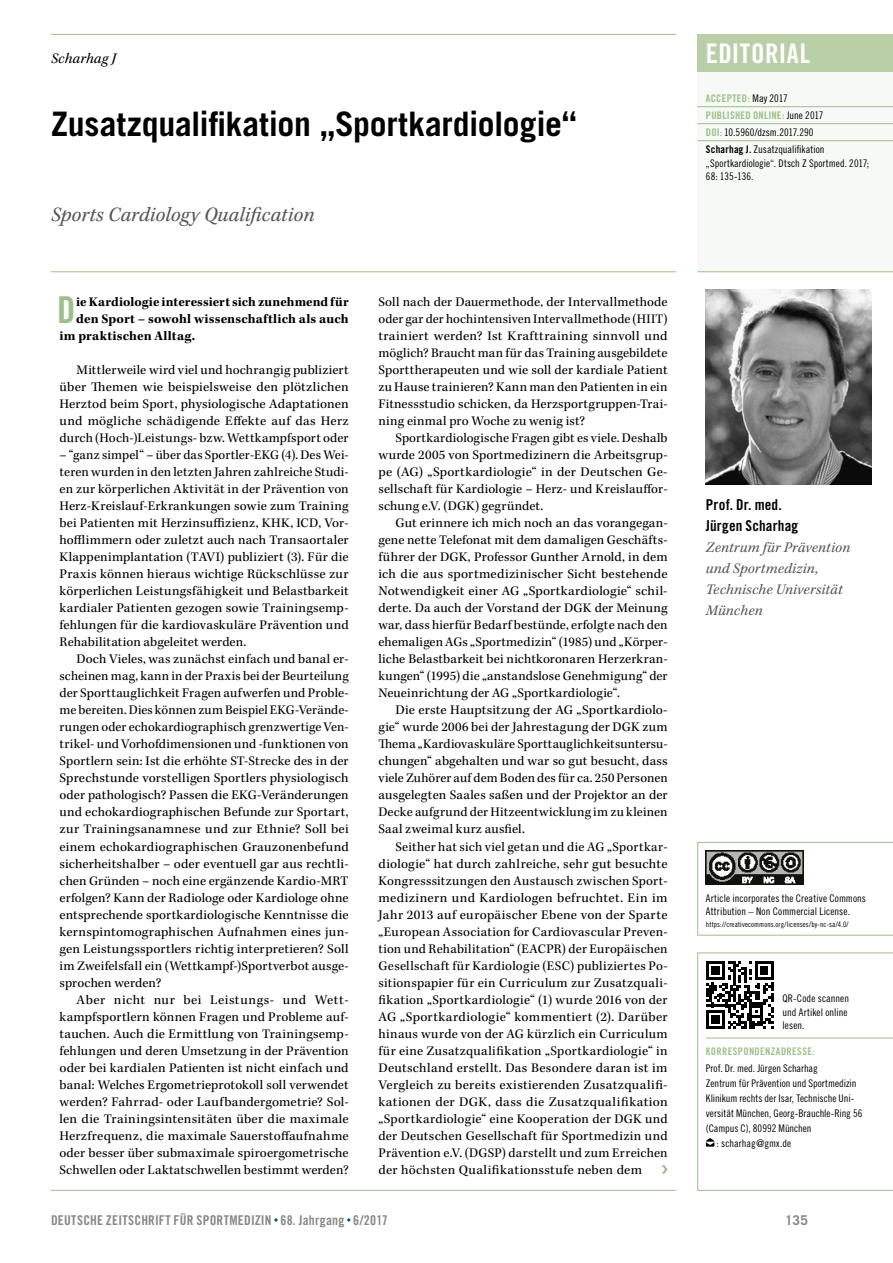
<style>
.page{position:relative;width:893px;height:1263px;background:#fff}
.page>*{position:absolute;margin:0;border:0;box-sizing:border-box;transform-origin:0 0}
.t1{font:37.05px "Trade Gothic LT Std Bd Cn 20";color:#9ebf8b}
.t2{font:700 33.75px "Trade Gothic LT Std";letter-spacing:-.005em;color:#000}
.t3{font:27px "Trade Gothic LT Std Bd Cn 20";letter-spacing:.02em;color:#fff}
.t4{font:italic 21px "Kepler Std";letter-spacing:.005em;color:#575756}
.t5{font:italic 15px/21px "Kepler Std";letter-spacing:.01em;color:#575756}
.t6{font:15px/21px "Trade Gothic LT Std Bd Cn 20";letter-spacing:.005em;color:#000}
.t7{font:italic 15px "Kepler Std";letter-spacing:.015em;color:#000}
.t8{font:13.5px/17px "Kepler Std";letter-spacing:.01em;color:#000;text-align:justify}
.t9{font:700 13.5px "Kepler Std";letter-spacing:.01em;color:#000}
.t10{font:13.5px "Trade Gothic LT Std Bd Cn 20";letter-spacing:.015em;color:#878787}
.t11{font:700 13.5px "Trade Gothic LT Std";color:#878787}
.t12{font:10.5px/13.5px "Trade Gothic LT Std Cn 18";letter-spacing:.005em;color:#000}
.t13{font:10.5px/17px "Trade Gothic LT Std Bd Cn 20";letter-spacing:.03em;color:#9ebf8b}
.t14{font:7.5px "Trade Gothic LT Std Cn 18";letter-spacing:.015em;color:#000}
.s1{font-family:"Trade Gothic LT Std Cn 18";color:#000}
.s2{font-family:"Trade Gothic LT Std Bd Cn 20";color:#9ebf8b}
.s3{font-family:"Trade Gothic LT Std Bd Cn 20"}
</style>
<div class="page">
<div style="left:697px;top:34px;width:196px;height:38px;background:#b9cfa8"></div>
<div style="left:697px;top:72px;width:196px;height:200px;background:#f6f9f5"></div>
<hr style="left:697px;top:271px;width:196px;height:1px;background:#9ebf8b">
<hr style="left:697px;top:106px;width:196px;height:1px;background:#9ebf8b">
<hr style="left:697px;top:123px;width:196px;height:1px;background:#9ebf8b">
<hr style="left:697px;top:140px;width:196px;height:1px;background:#9ebf8b">
<hr style="left:51px;top:271px;width:625px;height:1px;background:#9ebf8b">
<hr style="left:51px;top:34px;width:625px;height:1px;background:#9ebf8b">
<hr style="left:51px;top:1190px;width:625px;height:1px;background:#9ebf8b">
<svg style="left:697px;top:952px;width:196px;height:239px"></svg>
<svg style="left:662px;top:1165px;width:6px;height:9px"></svg>
<svg style="left:706px;top:1138px;width:8px;height:8px"></svg>
<img style="left:706px;top:289px;width:166px;height:196px">
<svg style="left:697px;top:842px;width:196px;height:93px"></svg>
<svg style="left:706px;top:961px;width:68px;height:68px"></svg>
<p class="t7" style="left:51px;top:50px;width:66px">Scharhag J</p>
<h2 class="t2" style="left:51px;top:103px;width:527px">Zusatzqualifikation „Sportkardiologie“</h2>
<h3 class="t4" style="left:51px;top:203px;width:265px">Sports Cardiology Qualification</h3>
<h1 class="t1" style="left:57px;top:287px;width:20px">D</h1>
<p class="t9" style="left:76px;top:294px;width:274px">ie Kardiologie interessiert sich zunehmend für</p>
<p class="t9" style="left:76px;top:311px;width:274px">den Sport – sowohl wissenschaftlich als auch</p>
<p class="t9" style="left:60px;top:328px;width:137px">im praktischen Alltag.</p>
<p class="t8" style="left:60px;top:362px;width:291px;text-indent:17px">Mittlerweile wird viel und hochrangig publiziert über Themen wie beispielsweise den plötzlichen Herztod beim Sport, physiologische Adaptationen und mögliche schädigende Effekte auf das Herz durch (Hoch-)Leistungs- bzw. Wettkampfsport oder</p>
<p class="t8" style="left:60px;top:447px;width:291px">– “ganz simpel“ – über das Sportler-EKG (4). Des Wei&shy;teren wurden in den letzten Jahren zahlreiche Studi&shy;en zur körperlichen Aktivität in der Prävention von Herz-Kreislauf-Erkrankungen sowie zum Training bei Patienten mit Herzinsuffizienz, KHK, ICD, Vor&shy;hofflimmern oder zuletzt auch nach Transaortaler Klappenimplantation (TAVI) publiziert (3). Für die Praxis können hieraus wichtige Rückschlüsse zur körperlichen Leistungsfähigkeit und Belastbarkeit kardialer Patienten gezogen sowie Trainingsemp&shy;fehlungen für die kardiovaskuläre Prävention und Rehabilitation abgeleitet werden.</p>
<p class="t8" style="left:60px;top:651px;width:291px;text-indent:17px">Doch Vieles, was zunächst einfach und banal er&shy;scheinen mag, kann in der Praxis bei der Beurteilung der Sporttauglichkeit Fragen aufwerfen und Proble&shy;me bereiten. Dies können zum Beispiel EKG-Verände&shy;rungen oder echokardiographisch grenzwertige Ven&shy;trikel- und Vorhofdimensionen und -funktionen von Sportlern sein: Ist die erhöhte ST-Strecke des in der Sprechstunde vorstelligen Sportlers physiologisch oder pathologisch? Passen die EKG-Veränderungen und echokardiographischen Befunde zur Sportart, zur Trainingsanamnese und zur Ethnie? Soll bei einem echokardiographischen Grauzonenbefund sicherheitshalber – oder eventuell gar aus rechtli&shy;chen Gründen – noch eine ergänzende Kardio-MRT erfolgen? Kann der Radiologe oder Kardiologe ohne entsprechende sportkardiologische Kenntnisse die kernspintomographischen Aufnahmen eines jun&shy;gen Leistungssportlers richtig interpretieren? Soll im Zweifelsfall ein (Wettkampf-)Sportverbot ausge&shy;sprochen werden?</p>
<p class="t8" style="left:60px;top:991px;width:291px;text-indent:17px">Aber nicht nur bei Leistungs- und Wett&shy;kampfsportlern können Fragen und Probleme auf&shy;tauchen. Auch die Ermittlung von Trainingsemp&shy;fehlungen und deren Umsetzung in der Prävention oder bei kardialen Patienten ist nicht einfach und banal: Welches Ergometrieprotokoll soll verwendet werden? Fahrrad- oder Laufbandergometrie? Sol&shy;len die Trainingsintensitäten über die maximale Herzfrequenz, die maximale Sauerstoffaufnahme oder besser über submaximale spiroergometrische Schwellen oder Laktatschwellen bestimmt werden?</p>
<p class="t8" style="left:378px;top:294px;width:291px">Soll nach der Dauermethode, der Intervallmethode oder gar der hochintensiven Intervallmethode (HIIT) trainiert werden? Ist Krafttraining sinnvoll und möglich? Braucht man für das Training ausgebildete Sporttherapeuten und wie soll der kardiale Patient zu Hause trainieren? Kann man den Patienten in ein Fitnessstudio schicken, da Herzsportgruppen-Trai&shy;ning einmal pro Woche zu wenig ist?</p>
<p class="t8" style="left:378px;top:430px;width:291px;text-indent:17px">Sportkardiologische Fragen gibt es viele. Deshalb wurde 2005 von Sportmedizinern die Arbeitsgrup&shy;pe (AG) „Sportkardiologie“ in der Deutschen Ge&shy;sellschaft für Kardiologie – Herz- und Kreislauffor&shy;schung e.V. (DGK) gegründet.</p>
<p class="t8" style="left:378px;top:515px;width:291px;text-indent:17px">Gut erinnere ich mich noch an das vorangegan&shy;gene nette Telefonat mit dem damaligen Geschäfts&shy;führer der DGK, Professor Gunther Arnold, in dem ich die aus sportmedizinischer Sicht bestehende Notwendigkeit einer AG „Sportkardiologie“ schil&shy;derte. Da auch der Vorstand der DGK der Meinung war, dass hierfür Bedarf bestünde, erfolgte nach den ehemaligen AGs „Sportmedizin“ (1985) und „Körper&shy;liche Belastbarkeit bei nichtkoronaren Herzerkran&shy;kungen“ (1995) die „anstandslose Genehmigung“ der Neueinrichtung der AG „Sportkardiologie“.</p>
<p class="t8" style="left:378px;top:702px;width:291px;text-indent:17px">Die erste Hauptsitzung der AG „Sportkardiolo&shy;gie“ wurde 2006 bei der Jahrestagung der DGK zum Thema „Kardiovaskuläre Sporttauglichkeitsuntersu&shy;chungen“ abgehalten und war so gut besucht, dass viele Zuhörer auf dem Boden des für ca. 250 Personen ausgelegten Saales saßen und der Projektor an der Decke aufgrund der Hitzeentwicklung im zu kleinen Saal zweimal kurz ausfiel.</p>
<p class="t8" style="left:378px;top:838px;width:291px;text-indent:17px">Seither hat sich viel getan und die AG „Sportkar&shy;diologie“ hat durch zahlreiche, sehr gut besuchte Kongresssitzungen den Austausch zwischen Sport&shy;medizinern und Kardiologen befruchtet. Ein im Jahr 2013 auf europäischer Ebene von der Sparte „European Association for Cardiovascular Preven&shy;tion und Rehabilitation“ (EACPR) der Europäischen Gesellschaft für Kardiologie (ESC) publiziertes Po&shy;sitionspapier für ein Curriculum zur Zusatzquali&shy;fikation „Sportkardiologie“ (1) wurde 2016 von der AG „Sportkardiologie“ kommentiert (2). Darüber hinaus wurde von der AG kürzlich ein Curriculum für eine Zusatzqualifikation „Sportkardiologie“ in Deutschland erstellt. Das Besondere daran ist im Vergleich zu bereits existierenden Zusatzqualifi&shy;kationen der DGK, dass die Zusatzqualifikation „Sportkardiologie“ eine Kooperation der DGK und der Deutschen Gesellschaft für Sportmedizin und Prävention e.V. (DGSP) darstellt und zum Erreichen der höchsten Qualifikationsstufe neben dem</p>
<h3 class="t3" style="left:706px;top:37px;width:106px">EDITORIAL</h3>
<p class="t13" style="left:706px;top:90px;width:119px">ACCEPTED: <span class="s1">May 2017<br></span>PUBLISHED ONLINE: <span class="s1">June 2017</span></p>
<p class="t12" style="left:706px;top:125px;width:109px"><span class="s2">DOI:</span> 10.5960/dzsm.2017.290</p>
<p class="t12" style="left:706px;top:142px;width:165px"><span class="s3">Scharhag J.</span> Zusatzqualifikation „Sportkardiologie“. Dtsch Z Sportmed. 2017;<br>68: 135-136.</p>
<p class="t6" style="left:706px;top:494px;width:94px">Prof. Dr. med.<br>Jürgen Scharhag</p>
<p class="t5" style="left:706px;top:538px;width:146px">Zentrum für Prävention und Sportmedizin,<br>Technische Universität<br>München</p>
<p class="t12" style="left:706px;top:891px;width:162px">Article incorporates the Creative Commons<br>Attribution – Non Commercial License.</p>
<p class="t14" style="left:706px;top:920px;width:144px">https://creativecommons.org/licenses/by-nc-sa/4.0/</p>
<p class="t12" style="left:782px;top:991px;width:68px">QR-Code scannen und Artikel online lesen.</p>
<p class="t13" style="left:706px;top:1042px;width:111px">KORRESPONDENZADRESSE:</p>
<p class="t12" style="left:706px;top:1061px;width:113px">Prof. Dr. med. Jürgen Scharhag</p>
<p class="t12" style="left:706px;top:1076px;width:152px">Zentrum für Prävention und Sportmedizin</p>
<p class="t12" style="left:706px;top:1091px;width:150px">Klinikum rechts der Isar, Technische Uni-</p>
<p class="t12" style="left:706px;top:1106px;width:158px">versität München, Georg-Brauchle-Ring 56</p>
<p class="t12" style="left:706px;top:1121px;width:107px">(Campus C), 80992 München</p>
<p class="t12" style="left:716px;top:1136px;width:76px">: scharhag@gmx.de</p>
<p class="t10" style="left:51px;top:1212px;width:338px">DEUTSCHE ZEITSCHRIFT FÜR SPORTMEDIZIN 68. Jahrgang 6/2017</p>
<p class="t11" style="left:785px;top:1211px;width:24px">135</p>
</div>
